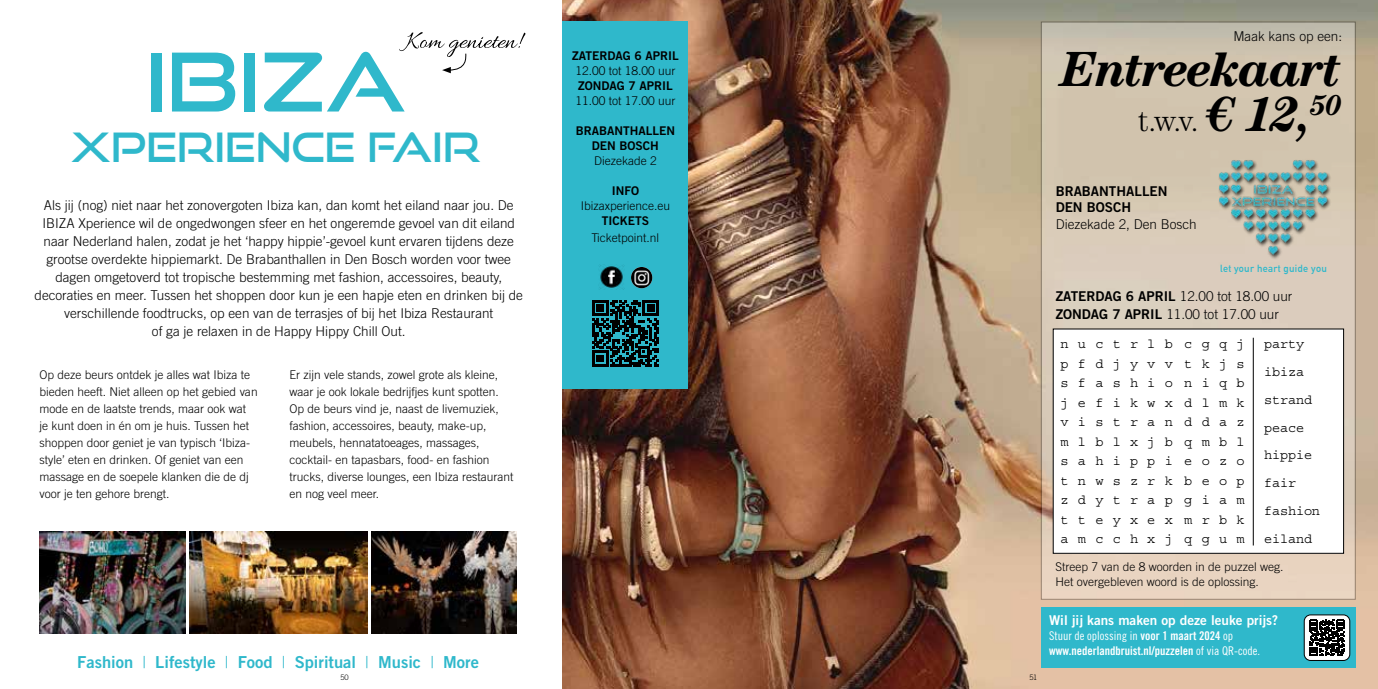
<style>
.page{position:relative;width:1378px;height:689px;background:#fff}
.page>*{position:absolute;margin:0;border:0;box-sizing:border-box;transform-origin:0 0}
.t1{font:81px "Good Times Rg";color:#2fb8cb}
.t2{font:italic 700 49.5px "Century Std";letter-spacing:-.04em;color:#000}
.t3{font:40.5px "Good Times Rg";color:#2fb8cb}
.t4{font:300 30px "Century Std";color:#000}
.t5{font:16.5px "Trade Gothic LT Std Bd 2";color:#2fb8cb}
.t6{font:300 13.5px/18px "Trade Gothic LT Std";color:#000;text-align:center}
.t7{font:13.5px/19.5px "Courier Std";letter-spacing:-.01em;color:#000}
.t8{font:13.5px "Trade Gothic LT Std Bd 2";color:#fff}
.t9{font:13.5px/16.5px "Trade Gothic LT Std Bd 2";color:#000}
.t10{font:300 12px/17px "Trade Gothic LT Std";color:#000}
.t11{font:12px/15px "Trade Gothic LT Std Bd 2";color:#000;text-align:center}
.t12{font:12px "Trade Gothic LT Std Bd Cn 20";color:#fff}
.t13{font:12px "Trade Gothic LT Std Cn 18";color:#fff}
.t14{font:700 10.2px "DIN Alternate";letter-spacing:.03em;color:#2fb8cb}
.t15{font:300 7.5px "Trade Gothic LT Std";color:#000}
.s1{font-family:"Trade Gothic LT Std";font-weight:300}
.s2{font-weight:700;font-style:italic;font-size:49.5px}
.s3{font-family:"Trade Gothic LT Std Bd 2";font-weight:400}
.s4{font-family:"Trade Gothic LT Std Bd Cn 20"}
.s5{font-family:"Trade Gothic LT Std Cn 18"}
</style>
<div class="page">
<img style="left:562px;top:0;width:816px;height:689px">
<div style="left:562px;top:21px;width:126px;height:368px;background:#2fb8cb"></div>
<img style="left:40px;top:531px;width:145px;height:103px">
<img style="left:189px;top:531px;width:178px;height:103px">
<img style="left:371px;top:531px;width:146px;height:103px">
<img style="left:599px;top:265px;width:25px;height:25px">
<img style="left:631px;top:267px;width:21px;height:21px;border-radius:11px">
<svg style="left:592px;top:300px;width:67px;height:67px"></svg>
<svg style="left:399px;top:32px;width:126px;height:41px"></svg>
<svg style="left:1043px;top:24px;width:310px;height:574px;background:#d6c8b5"></svg>
<div style="left:1218px;top:159px;width:114px;height:101px;background:#000;opacity:.75"></div>
<img style="left:1219px;top:157px;width:108px;height:101px">
<div style="left:1053px;top:329px;width:290px;height:224px;background:#fff"></div>
<div style="left:1053px;top:329px;width:291px;height:225px;border:1px solid #000"></div>
<hr style="left:1253px;top:338px;width:1px;height:207px;background:#000">
<div style="left:1041px;top:607px;width:314px;height:61px;background:#2fb8cb"></div>
<div style="left:1304px;top:615px;width:45px;height:45px;background:#fff;border-radius:6px"></div>
<svg style="left:1309px;top:620px;width:36px;height:35px"></svg>
<div style="left:1304px;top:615px;width:46px;height:45px;border:1px solid #000;border-radius:6px"></div>
<h1 class="t1" style="left:145px;top:33px;width:262px">IBIZA</h1>
<h3 class="t3" style="left:71px;top:123px;width:411px">XPERIENCE FAIR</h3>
<p class="t6" style="left:35px;top:196px;width:490px">Als jij (nog) niet naar het zonovergoten Ibiza kan, dan komt het eiland naar jou. De IBIZA Xperience wil de ongedwongen sfeer en het ongeremde gevoel van dit eiland naar Nederland halen, zodat je het ‘happy hippie’-gevoel kunt ervaren tijdens deze grootse overdekte hippiemarkt. De Brabanthallen in Den Bosch worden voor twee dagen omgetoverd tot tropische bestemming met fashion, accessoires, beauty, decoraties en meer. Tussen het shoppen door kun je een hapje eten en drinken bij de verschillende foodtrucks, op een van de terrasjes of bij het Ibiza Restaurant<br>of ga je relaxen in de Happy Hippy Chill Out.</p>
<p class="t10" style="left:289px;top:366px;width:226px">Er zijn vele stands, zowel grote als kleine, waar je ook lokale bedrijfjes kunt spotten.<br>Op de beurs vind je, naast de livemuziek, fashion, accessoires, beauty, make-up, meubels, hennatatoeages, massages, cocktail- en tapasbars, food- en fashion trucks, diverse lounges, een Ibiza restaurant en nog veel meer.</p>
<p class="t10" style="left:40px;top:366px;width:220px">Op deze beurs ontdek je alles wat Ibiza te bieden heeft. Niet alleen op het gebied van mode en de laatste trends, maar ook wat je kunt doen in én om je huis. Tussen het shoppen door geniet je van typisch ‘Ibiza&shy;style’ eten en drinken. Of geniet van een massage en de soepele klanken die de dj voor je ten gehore brengt.</p>
<p class="t11" style="left:571px;top:48px;width:108px">ZATERDAG 6 APRIL</p>
<p class="t10" style="left:574px;top:62px;width:102px">12.00 tot 18.00 uur</p>
<p class="t11" style="left:577px;top:78px;width:96px">ZONDAG 7 APRIL</p>
<p class="t10" style="left:574px;top:92px;width:102px">11.00 tot 17.00 uur</p>
<p class="t11" style="left:575px;top:123px;width:101px">BRABANTHALLEN<br>DEN BOSCH</p>
<p class="t10" style="left:593px;top:152px;width:64px">Diezekade 2</p>
<p class="t11" style="left:611px;top:183px;width:29px">INFO</p>
<p class="t10" style="left:580px;top:197px;width:91px">Ibizaxperience.eu</p>
<p class="t11" style="left:601px;top:213px;width:49px">TICKETS</p>
<p class="t10" style="left:590px;top:229px;width:69px">Ticketpoint.nl</p>
<h3 class="t5" style="left:77px;top:651px;width:403px">Fashion <span class="s1">|</span> Lifestyle <span class="s1">|</span> Food <span class="s1">|</span> Spiritual <span class="s1">|</span> Music <span class="s1">|</span> More</h3>
<p class="t15" style="left:340px;top:672px;width:10px">50</p>
<p class="t15" style="left:1029px;top:672px;width:9px">51</p>
<p class="t6" style="left:1233px;top:27px;width:110px">Maak kans op een:</p>
<h2 class="t2" style="left:1060px;top:41px;width:283px">Entreekaart</h2>
<h3 class="t4" style="left:1138px;top:104px;width:206px">t.w.v. <span class="s2">€ 12,</span><sup>50</sup></h3>
<p class="t9" style="left:1055px;top:182px;width:113px">BRABANTHALLEN<br>DEN BOSCH</p>
<p class="t6" style="left:1055px;top:215px;width:143px">Diezekade 2, Den Bosch</p>
<p class="t14" style="left:1220px;top:261px;width:108px">let your heart guide you</p>
<p class="t6" style="left:1055px;top:287px;width:238px;text-align:left"><span class="s3">ZATERDAG 6 APRIL</span> 12.00 tot 18.00 uur<br><span class="s3">ZONDAG 7 APRIL</span> 11.00 tot 17.00 uur</p>
<p class="t7" style="left:1060px;top:335px;width:186px;text-align:justify">n u c t r l b c g q j p f d j y v v t k j s s f a s h i o n i q b j e f i k w x d l m k v i s t r a n d d a z m l b l x j b q m b l s a h i p p i e o z o t n w s z r k b e o p z d y t r a p g i a m t t e y x e x m r b k a m c c h x j q g u m</p>
<p class="t10" style="left:1055px;top:559px;width:230px;line-height:15px">Streep 7 van de 8 woorden in de puzzel weg.<br>Het overgebleven woord is de oplossing.</p>
<p class="t8" style="left:1049px;top:612px;width:230px">Wil jij kans maken op deze leuke prijs?</p>
<p class="t13" style="left:1049px;top:629px;width:185px">Stuur de oplossing in <span class="s4">voor 1 maart 2024</span> op</p>
<p class="t12" style="left:1049px;top:644px;width:212px">www.nederlandbruist.nl/puzzelen <span class="s5">of via QR-code.</span></p>
<p class="t7" style="left:1264px;top:330px;width:57px;line-height:27.8px">party ibiza strand peace hippie fair fashion eiland</p>
</div>
